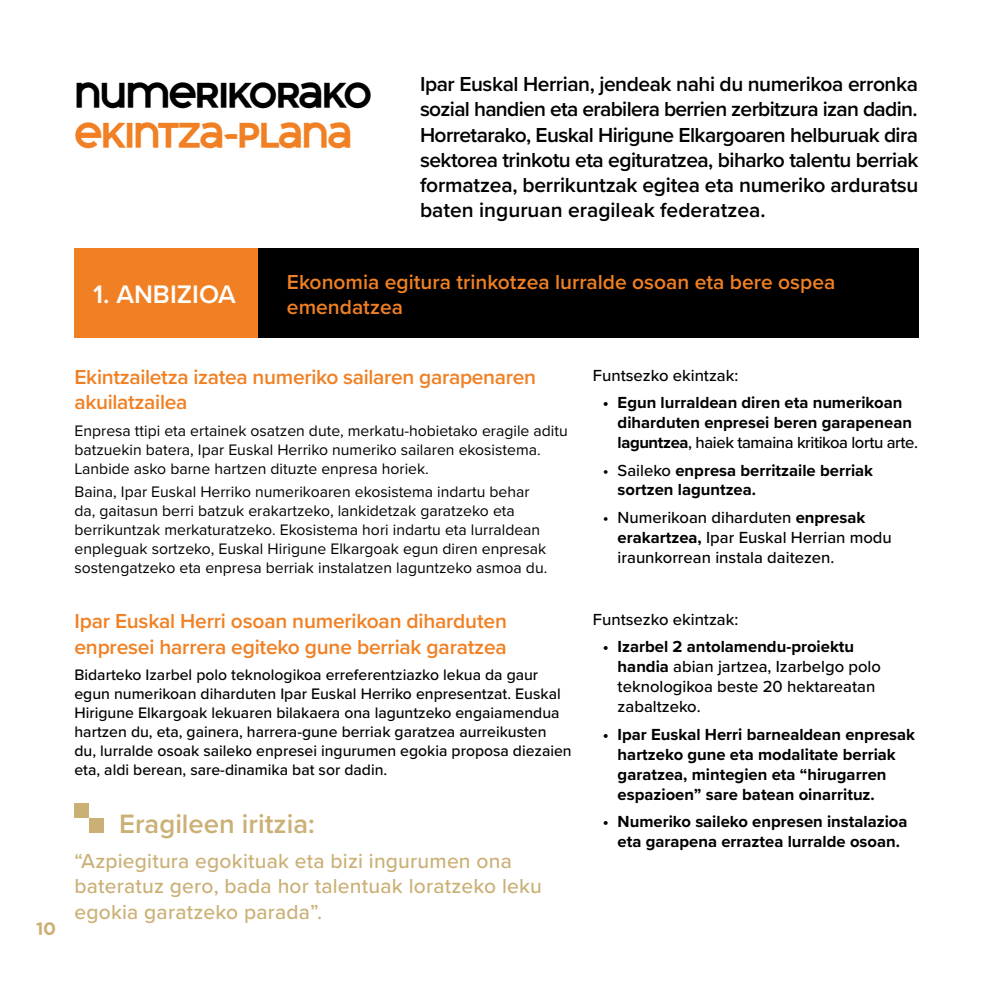
<style>
.page{position:relative;width:993px;height:993px;background:#fff}
.page>*{position:absolute;margin:0;border:0;box-sizing:border-box;transform-origin:0 0}
.t1{font:38.5px "Arkam";letter-spacing:-.03em;color:#f08023}
.t2{font:38.5px "Arkam";letter-spacing:-.03em;color:#000}
.t3{font:600 27.47px "Proxima Nova";color:#cbb076}
.t4{font:600 26.25px "Proxima Nova";color:#fff}
.t5{font:600 21px/25.2px "Proxima Nova";color:#000;text-align:justify}
.t6{font:600 21px/25.2px "Proxima Nova";letter-spacing:-.01em;color:#f08023}
.t7{font:500 21px/25.2px "Proxima Nova";letter-spacing:.01em;color:#cbb076}
.t8{font:19.25px "Arkam";color:#cbb076}
.t9{font:700 16.62px/19.9px "Proxima Nova";color:#000}
.t10{font:500 16.62px/19.9px "Proxima Nova";color:#000}
.t11{font:15.75px/18.9px "Proxima Nova";color:#000}
.t12{font:500 15.75px/18.9px "Proxima Nova";color:#000}
.s1{font-weight:500}
.s2{font-weight:700}
</style>
<div class="page">
<div style="left:74px;top:248px;width:184px;height:89px;background:#f08023"></div>
<div style="left:258px;top:248px;width:660px;height:89px;background:#000"></div>
<div style="left:74px;top:802px;width:15px;height:15px;background:#cbb076"></div>
<div style="left:89px;top:817px;width:15px;height:15px;background:#cbb076"></div>
<h1 class="t2" style="left:74px;top:76px;width:58px">NUME</h1>
<h1 class="t2" style="left:195px;top:76px;width:177px">RIKORAKO</h1>
<h1 class="t1" style="left:74px;top:117px;width:279px">EKINTZA-PLANA</h1>
<p class="t5" style="left:420px;top:71px;width:500px">Ipar Euskal Herrian, jendeak nahi du numerikoa erronka sozial handien eta erabilera berrien zerbitzura izan dadin.<br>Horretarako, Euskal Hirigune Elkargoaren helburuak dira sektorea trinkotu eta egituratzea, biharko talentu berriak formatzea, berrikuntzak egitea eta numeriko arduratsu baten inguruan eragileak federatzea.</p>
<h3 class="t4" style="left:93px;top:275px;width:144px">1. ANBIZIOA</h3>
<h3 class="t6" style="left:287px;top:268px;width:549px">Ekonomia egitura trinkotzea lurralde osoan eta bere ospea emendatzea</h3>
<p class="t8" style="left:36px;top:919px;width:22px">10</p>
<h3 class="t6" style="left:74px;top:364px;width:463px">Ekintzailetza izatea numeriko sailaren garapenaren akuilatzailea</h3>
<p class="t11" style="left:74px;top:420px;width:494px">Enpresa ttipi eta ertainek osatzen dute, merkatu-hobietako eragile aditu batzuekin batera, Ipar Euskal Herriko numeriko sailaren ekosistema.<br>Lanbide asko barne hartzen dituzte enpresa horiek.</p>
<p class="t11" style="left:74px;top:482px;width:474px">Baina, Ipar Euskal Herriko numerikoaren ekosistema indartu behar da, gaitasun berri batzuk erakartzeko, lankidetzak garatzeko eta berrikuntzak merkaturatzeko. Ekosistema hori indartu eta lurraldean enpleguak sortzeko, Euskal Hirigune Elkargoak egun diren enpresak sostengatzeko eta enpresa berriak instalatzen laguntzeko asmoa du.</p>
<h3 class="t6" style="left:74px;top:608px;width:434px">Ipar Euskal Herri osoan numerikoan diharduten enpresei harrera egiteko gune berriak garatzea</h3>
<p class="t12" style="left:74px;top:664px;width:498px">Bidarteko Izarbel polo teknologikoa erreferentziazko lekua da gaur egun numerikoan diharduten Ipar Euskal Herriko enpresentzat. Euskal Hirigune Elkargoak lekuaren bilakaera ona laguntzeko engaiamendua hartzen du, eta, gainera, harrera-gune berriak garatzea aurreikusten du, lurralde osoak saileko enpresei ingurumen egokia proposa diezaien eta, aldi berean, sare-dinamika bat sor dadin.</p>
<h2 class="t3" style="left:119px;top:802px;width:197px">Eragileen iritzia:</h2>
<h3 class="t7" style="left:74px;top:847px;width:469px">“Azpiegitura egokituak eta bizi ingurumen ona bateratuz gero, bada hor talentuak loratzeko leku egokia garatzeko parada”.</h3>
<p class="t10" style="left:592px;top:364px;width:147px">Funtsezko ekintzak:</p>
<p class="t9" style="left:617px;top:392px;width:302px;text-indent:-15px">• Egun lurraldean diren eta numerikoan diharduten enpresei beren garapenean laguntzea<span class="s1">, haiek tamaina kritikoa lortu arte.</span></p>
<p class="t9" style="left:617px;top:459px;width:257px;text-indent:-15px"><span class="s1">• Saileko</span> enpresa berritzaile berriak sortzen laguntzea.</p>
<p class="t10" style="left:617px;top:506px;width:276px;text-indent:-15px">• Numerikoan diharduten <span class="s2">enpresak erakartzea,</span> Ipar Euskal Herrian modu iraunkorrean instala daitezen.</p>
<p class="t10" style="left:592px;top:608px;width:147px">Funtsezko ekintzak:</p>
<p class="t10" style="left:617px;top:636px;width:265px;text-indent:-15px"><span class="s2">• Izarbel 2 antolamendu-proiektu handia</span> abian jartzea, Izarbelgo polo teknologikoa beste 20 hektareatan zabaltzeko.</p>
<p class="t9" style="left:617px;top:723px;width:299px;text-indent:-15px">• Ipar Euskal Herri barnealdean enpresak hartzeko gune eta modalitate berriak garatzea, mintegien eta “hirugarren espazioen” sare batean oinarrituz.</p>
<p class="t9" style="left:602px;top:810px;width:306px;text-align:center">• Numeriko saileko enpresen instalazioa eta garapena erraztea lurralde osoan.</p>
</div>
